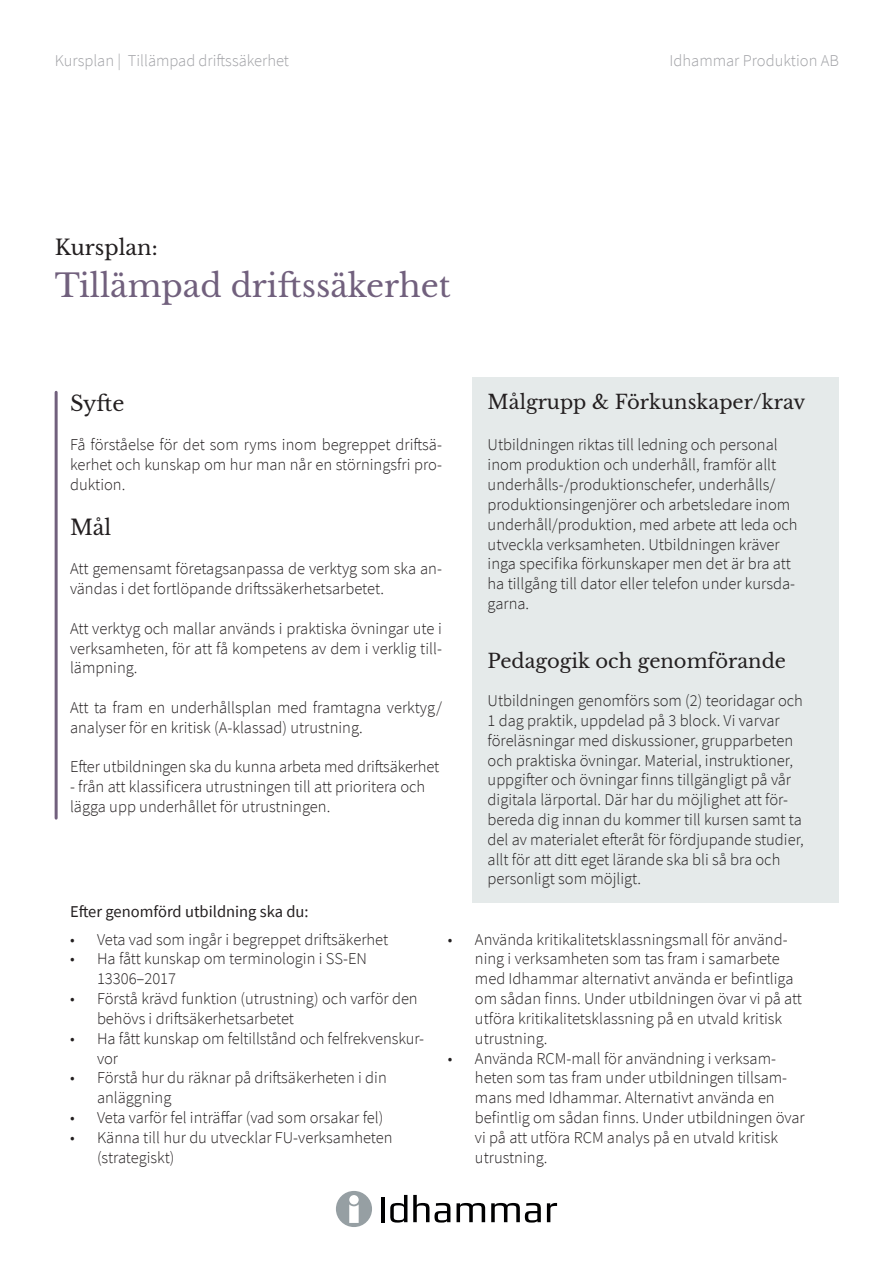
<style>
.page{position:relative;width:893px;height:1263px;background:#fff}
.page>*{position:absolute;margin:0;border:0;box-sizing:border-box;transform-origin:0 0}
.t1{font:31.5px "Libre Baskerville";color:#71607d}
.t2{font:21px "Libre Baskerville";color:#231f20}
.t3{font:19.5px "Libre Baskerville";color:#231f20}
.t4{font:300 16.5px/19.8px "Source Sans Pro";color:#231f20}
.t5{font:300 16.5px "Source Sans Pro";color:#a0a1a5}
.t6{font:16.5px "Source Sans Pro";color:#231f20}
</style>
<div class="page">
<hr style="left:381px;top:1197px;width:4px;height:25px;background:#000001">
<svg style="left:390px;top:1195px;width:17px;height:27px"></svg>
<svg style="left:413px;top:1195px;width:37px;height:27px"></svg>
<svg style="left:457px;top:1203px;width:28px;height:19px"></svg>
<svg style="left:491px;top:1203px;width:50px;height:19px"></svg>
<svg style="left:547px;top:1203px;width:10px;height:19px"></svg>
<div style="left:336px;top:1191px;width:36px;height:36px;background:#969fa3;border-radius:50%"></div>
<div style="left:349px;top:1195px;width:10px;height:9px;background:#fff;border-radius:50%"></div>
<svg style="left:349px;top:1204px;width:10px;height:19px"></svg>
<div style="left:472px;top:377px;width:367px;height:525px;background:#e5eaea"></div>
<hr style="left:55px;top:392px;width:3px;height:426px;background:#71607d">
<p class="t5" style="left:55px;top:51px;width:236px">Kursplan | Tillämpad driftssäkerhet</p>
<p class="t5" style="left:670px;top:51px;width:171px">Idhammar Produktion AB</p>
<p class="t2" style="left:55px;top:234px;width:104px">Kursplan:</p>
<h1 class="t1" style="left:55px;top:266px;width:397px">Tillämpad driftssäkerhet</h1>
<p class="t2" style="left:70px;top:390px;width:56px">Syfte</p>
<p class="t4" style="left:70px;top:435px;width:373px;text-align:justify">Få förståelse för det som ryms inom begreppet driftsä&shy;kerhet och kunskap om hur man når en störningsfri pro&shy;duktion.</p>
<p class="t2" style="left:70px;top:514px;width:43px">Mål</p>
<p class="t4" style="left:70px;top:559px;width:373px">Att gemensamt företagsanpassa de verktyg som ska an&shy;vändas i det fortlöpande driftssäkerhetsarbetet.</p>
<p class="t4" style="left:70px;top:618px;width:373px;text-align:justify">Att verktyg och mallar används i praktiska övningar ute i verksamheten, för att få kompetens av dem i verklig til - lämpning.</p>
<p class="t4" style="left:70px;top:698px;width:373px">Att ta fram en underhållsplan med framtagna verktyg/ analyser för en kritisk (A-klassad) utrustning.</p>
<p class="t4" style="left:70px;top:757px;width:371px">Efter utbildningen ska du kunna arbeta med driftsäkerhet</p>
<p class="t4" style="left:70px;top:777px;width:357px">- från att klassificera utrustningen till att prioritera och lägga upp underhållet för utrustningen.</p>
<p class="t6" style="left:70px;top:901px;width:240px">Efter genomförd utbildning ska du:</p>
<p class="t3" style="left:488px;top:390px;width:319px">Målgrupp &amp; Förkunskaper/krav</p>
<p class="t4" style="left:488px;top:435px;width:312px">Utbildningen riktas till ledning och personal inom produktion och underhåll, framför allt underhålls-/produktionschefer, underhålls/ produktionsingenjörer och arbetsledare inom underhåll/produktion, med arbete att leda och utveckla verksamheten. Utbildningen kräver inga specifika förkunskaper men det är bra att ha tillgång till dator eller telefon under kursda&shy;garna.</p>
<p class="t3" style="left:488px;top:649px;width:300px">Pedagogik och genomförande</p>
<p class="t4" style="left:488px;top:691px;width:318px">Utbildningen genomförs som (2) teoridagar och 1 dag praktik, uppdelad på 3 block. Vi varvar föreläsningar med diskussioner, grupparbeten och praktiska övningar. Material, instruktioner, uppgifter och övningar finns tillgängligt på vår digitala lärportal. Där har du möjlighet att för&shy;bereda dig innan du kommer till kursen samt ta del av materialet efteråt för fördjupande studier, allt för att ditt eget lärande ska bli så bra och personligt som möjligt.</p>
<p class="t4" style="left:70px;top:929px;width:320px">• Veta vad som ingår i begreppet driftsäkerhet</p>
<p class="t4" style="left:97px;top:949px;width:271px;text-indent:-27px">• Ha fått kunskap om terminologin i SS-EN<br>13306–2017</p>
<p class="t4" style="left:97px;top:989px;width:322px;text-indent:-27px">• Förstå krävd funktion (utrustning) och varför den behövs i driftsäkerhetsarbetet</p>
<p class="t4" style="left:97px;top:1028px;width:329px;text-indent:-27px">• Ha fått kunskap om feltillstånd och felfrekvenskur&shy;vor</p>
<p class="t4" style="left:97px;top:1068px;width:291px;text-indent:-27px">• Förstå hur du räknar på driftsäkerheten i din anläggning</p>
<p class="t4" style="left:70px;top:1107px;width:315px">• Veta varför fel inträffar (vad som orsakar fel)</p>
<p class="t4" style="left:97px;top:1127px;width:297px;text-indent:-27px">• Känna till hur du utvecklar FU-verksamheten (strategiskt)</p>
<p class="t4" style="left:475px;top:929px;width:329px;text-indent:-27px">• Använda kritikalitetsklassningsmall för använd&shy;ning i verksamheten som tas fram i samarbete med Idhammar alternativt använda er befintliga om sådan finns. Under utbildningen övar vi på att utföra kritikalitetsklassning på en utvald kritisk utrustning.</p>
<p class="t4" style="left:475px;top:1048px;width:331px;text-indent:-27px">• Använda RCM-mall för användning i verksam&shy;heten som tas fram under utbildningen tillsam&shy;mans med Idhammar. Alternativt använda en befintlig om sådan finns. Under utbildningen övar vi på att utföra RCM analys på en utvald kritisk utrustning.</p>
</div>
